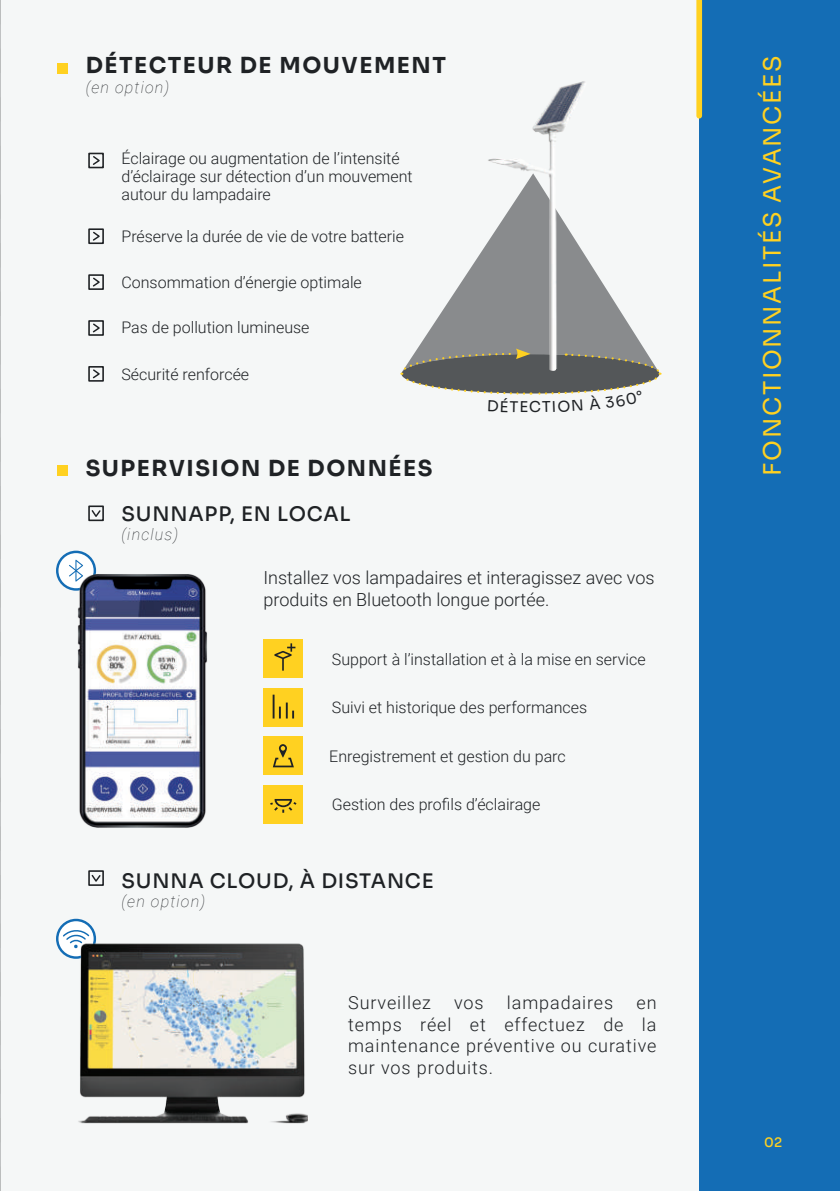
<style>
.page{position:relative;width:840px;height:1191px;background:#fff}
.page>*{position:absolute;margin:0;border:0;box-sizing:border-box;transform-origin:0 0}
.t1{font:24px "Sora";letter-spacing:.07em;color:#ffd121}
.t2{font:700 22px "Sora";letter-spacing:.07em;color:#1f2225}
.t3{font:500 20px "Sora";letter-spacing:.04em;color:#1f2225}
.t4{font:300 18px/21.6px "Roboto";letter-spacing:.015em;color:#1f2225;text-align:justify}
.t5{font:300 18px "Roboto";letter-spacing:.05em;color:#1f2225}
.t6{font:300 16px/18px "Roboto";color:#1f2225}
.t7{font:italic 100 16px "Roboto";letter-spacing:.07em;color:#1f2225}
.t8{font:14.8px "Sora";color:#1f2225}
.t9{font:500 13px "Sora";color:#ffd121}
</style>
<div class="page">
<div style="left:0;top:0;width:839px;height:1191px;background:#f5f7f7"></div>
<div style="left:698px;top:0;width:141px;height:1191px;background:#146db5"></div>
<svg style="left:696px;top:0;width:5px;height:118px"></svg>
<svg style="left:57px;top:920px;width:38px;height:37px"></svg>
<div style="left:56px;top:918px;width:40px;height:40px;border:2px solid #146db5;border-radius:50%"></div>
<svg style="left:61px;top:929px;width:17px;height:19px"></svg>
<svg style="left:57px;top:552px;width:38px;height:37px"></svg>
<div style="left:56px;top:550px;width:40px;height:40px;border:2px solid #146db5;border-radius:50%"></div>
<svg style="left:69px;top:560px;width:14px;height:21px"></svg>
<svg style="left:418px;top:308px;width:226px;height:40px"></svg>
<img style="left:71px;top:571px;width:136px;height:257px">
<img style="left:78px;top:929px;width:229px;height:195px">
<img style="left:444px;top:81px;width:185px;height:267px">
<div style="left:88px;top:153px;width:16px;height:15px;border:2px solid #1f2225"></div>
<svg style="left:91px;top:155px;width:11px;height:11px"></svg>
<div style="left:88px;top:228px;width:16px;height:16px;border:2px solid #1f2225"></div>
<svg style="left:91px;top:230px;width:11px;height:12px"></svg>
<div style="left:88px;top:274px;width:16px;height:16px;border:2px solid #1f2225"></div>
<svg style="left:91px;top:276px;width:11px;height:12px"></svg>
<div style="left:88px;top:320px;width:16px;height:16px;border:2px solid #1f2225"></div>
<svg style="left:91px;top:322px;width:11px;height:12px"></svg>
<div style="left:88px;top:366px;width:16px;height:16px;border:2px solid #1f2225"></div>
<svg style="left:91px;top:368px;width:11px;height:12px"></svg>
<div style="left:88px;top:505px;width:16px;height:16px;border:2px solid #1f2225"></div>
<svg style="left:90px;top:509px;width:12px;height:10px"></svg>
<div style="left:88px;top:870px;width:16px;height:16px;border:2px solid #1f2225"></div>
<svg style="left:90px;top:873px;width:12px;height:10px"></svg>
<div style="left:263px;top:639px;width:40px;height:38px;background:#ffd121"></div>
<svg style="left:274px;top:643px;width:21px;height:27px"></svg>
<div style="left:263px;top:785px;width:40px;height:38px;background:#ffd121"></div>
<svg style="left:270px;top:799px;width:26px;height:13px"></svg>
<div style="left:263px;top:736px;width:40px;height:38px;background:#ffd121"></div>
<svg style="left:273px;top:744px;width:21px;height:23px"></svg>
<div style="left:57px;top:465px;width:10px;height:10px;background:#ffd121"></div>
<div style="left:57px;top:63px;width:10px;height:10px;background:#ffd121"></div>
<div style="left:263px;top:688px;width:40px;height:38px;background:#ffd121"></div>
<svg style="left:278px;top:702px;width:16px;height:16px"></svg>
<hr style="left:272px;top:694px;width:2px;height:24px;background:#1f2225">
<hr style="left:0;top:0;width:1px;height:1191px;background:#1f2225">
<svg style="left:400px;top:348px;width:260px;height:47px"></svg>
<h2 class="t2" style="left:86px;top:47px;width:361px">DÉTECTEUR DE MOUVEMENT</h2>
<p class="t7" style="left:86px;top:76px;width:85px">(en option)</p>
<p class="t6" style="left:121px;top:148px;width:292px">Éclairage ou augmentation de l’intensité d’éclairage sur détection d’un mouvement autour du lampadaire</p>
<p class="t6" style="left:121px;top:227px;width:284px">Préserve la durée de vie de votre batterie</p>
<p class="t6" style="left:121px;top:272px;width:242px">Consommation d’énergie optimale</p>
<p class="t6" style="left:121px;top:318px;width:189px">Pas de pollution lumineuse</p>
<p class="t6" style="left:121px;top:364px;width:129px">Sécurité renforcée</p>
<h2 class="t2" style="left:86px;top:449px;width:348px">SUPERVISION DE DONNÉES</h2>
<p class="t3" style="left:121px;top:497px;width:230px">SUNNAPP, EN LOCAL</p>
<p class="t7" style="left:121px;top:523px;width:58px">(inclus)</p>
<p class="t8" style="left:519px;top:395px;width:11px">E</p>
<p class="t4" style="left:263px;top:566px;width:392px">Installez vos lampadaires et interagissez avec vos produits en Bluetooth longue portée.</p>
<p class="t6" style="left:331px;top:649px;width:315px">Support à l’installation et à la mise en service</p>
<p class="t6" style="left:331px;top:697px;width:257px">Suivi et historique des performances</p>
<p class="t6" style="left:329px;top:746px;width:238px">Enregistrement et gestion du parc</p>
<p class="t6" style="left:331px;top:795px;width:210px">Gestion des profils d’éclairage</p>
<p class="t3" style="left:121px;top:864px;width:313px">SUNNA CLOUD, À DISTANCE</p>
<p class="t7" style="left:121px;top:890px;width:85px">(en option)</p>
<p class="t5" style="left:348px;top:990px;width:84px">Surveillez</p>
<p class="t4" style="left:454px;top:991px;width:31px">vos</p>
<p class="t5" style="left:506px;top:990px;width:108px">lampadaires</p>
<p class="t4" style="left:348px;top:991px;width:310px;text-indent:288px">en temps réel et effectuez de la maintenance préventive ou curative sur vos produits.</p>
<h1 class="t1" style="left:752px;top:475px;width:422px;rotate:-90deg">FONCTIONNALITÉS AVANCÉES</h1>
<p class="t9" style="left:763px;top:1131px;width:20px">02</p>
</div>
